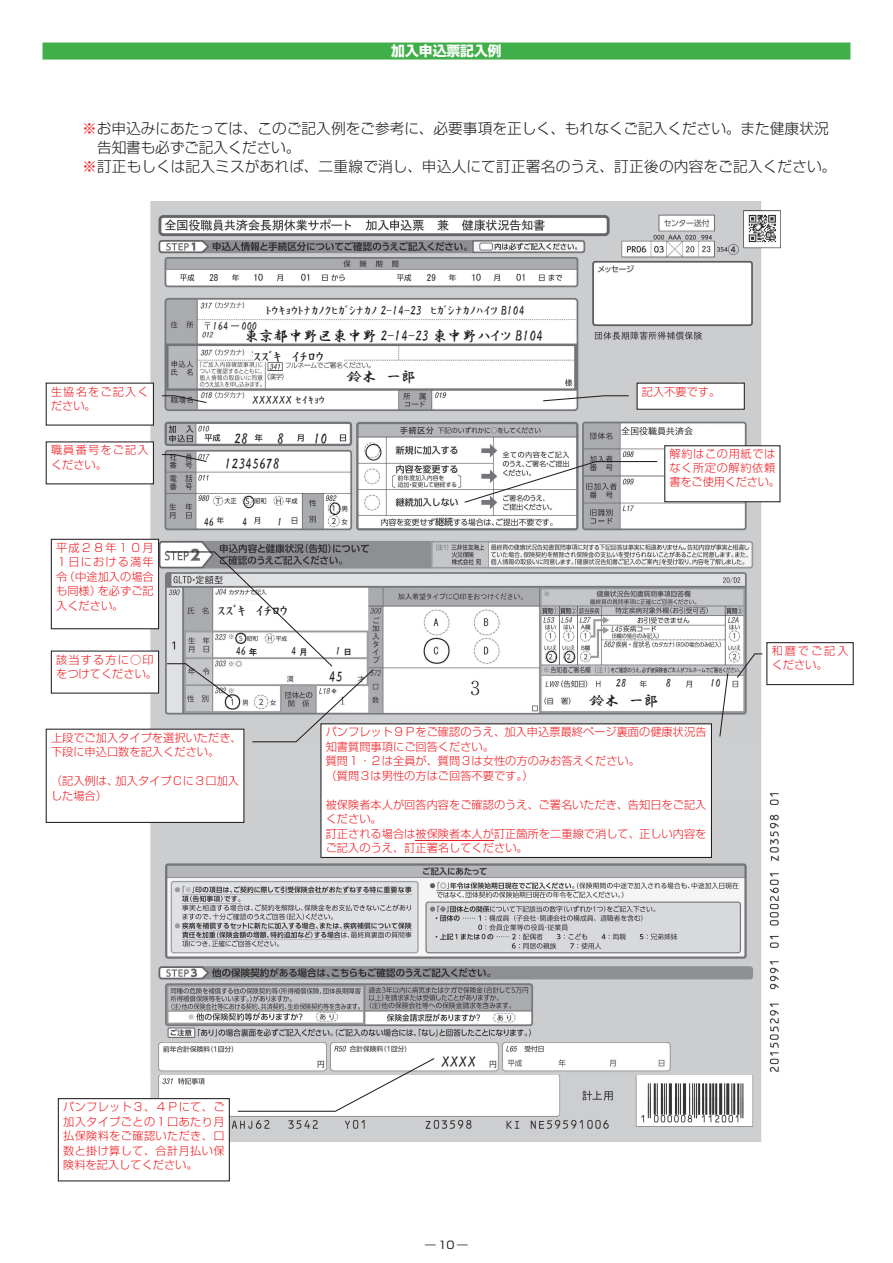
<style>
.page{position:relative;width:893px;height:1263px;background:#fff}
.page>*{position:absolute;margin:0;border:0;box-sizing:border-box;transform-origin:0 0}
.t1{font:300 14.7px "Shin Go Pr 6 N";letter-spacing:.005em;color:#231f20}
.t2{font:14.7px "HGP Gyoshotai";color:#231f20}
.t3{font:14.7px "MS Mincho";color:#231f20}
.t4{font:700 13.8px "Shin Go Pr 6 N";color:#fff}
.t5{font:12.6px "HGP Gyoshotai";color:#231f20}
.t6{font:300 11.25px/14.4px "Shin Go Pr 6 N";color:#ee1d23}
.t7{font:11.25px "HGP Gyoshotai";color:#231f20}
.t8{font:300 11.25px/14.1px "Shin Go Pr 6 N";letter-spacing:.055em;color:#ee1d23}
.t9{font:300 11.25px/14.5px "Shin Go Pr 6 N";letter-spacing:.095em;color:#ee1d23}
.t10{font:300 11.25px/14.1px "Shin Go Pr 6 N";letter-spacing:.17em;color:#ee1d23}
.t11{font:10.65px "Shin Go Pr 6 N";color:#231f20}
.t12{font:9px "MS Gothic";color:#231f20}
.s1{color:#ee1d23}
.s2{font-family:"HGP Gothic E";font-size:8.4px}
</style>
<div class="page">
<img style="left:150px;top:201px;width:631px;height:940px">
<div style="left:253px;top:347px;width:90px;height:15px;background:#fff"></div>
<div style="left:453px;top:392px;width:89px;height:15px;background:#fff"></div>
<div style="left:225px;top:454px;width:89px;height:15px;background:#fff"></div>
<div style="left:645px;top:482px;width:90px;height:15px;background:#fff"></div>
<div style="left:243px;top:496px;width:11px;height:12px;border:1px solid #231f20;border-radius:50%"></div>
<div style="left:330px;top:502px;width:11px;height:13px;border:1px solid #231f20;border-radius:50%"></div>
<div style="left:365px;top:444px;width:16px;height:17px;border:1px solid #231f20;border-radius:50%"></div>
<div style="left:217px;top:644px;width:149px;height:12px;background:#fff"></div>
<div style="left:307px;top:667px;width:47px;height:17px;background:#fff"></div>
<div style="left:546px;top:650px;width:11px;height:13px;border:1px solid #231f20;border-radius:50%"></div>
<div style="left:564px;top:650px;width:11px;height:13px;border:1px solid #231f20;border-radius:50%"></div>
<div style="left:437px;top:1052px;width:47px;height:16px;background:#fff"></div>
<div style="left:260px;top:1052px;width:47px;height:16px;background:#fff"></div>
<div style="left:245px;top:392px;width:98px;height:17px;background:#fff"></div>
<svg style="left:57px;top:1057px;width:379px;height:125px"></svg>
<svg style="left:45px;top:668px;width:330px;height:155px"></svg>
<svg style="left:50px;top:538px;width:283px;height:161px"></svg>
<svg style="left:45px;top:382px;width:163px;height:44px"></svg>
<svg style="left:542px;top:382px;width:203px;height:28px"></svg>
<svg style="left:320px;top:672px;width:409px;height:186px"></svg>
<svg style="left:45px;top:441px;width:163px;height:44px"></svg>
<hr style="left:416px;top:840px;width:78px;height:1px;background:#ee1d23">
<div style="left:665px;top:446px;width:115px;height:56px;background:#fff"></div>
<div style="left:664px;top:445px;width:116px;height:57px;border:1px solid #231f20"></div>
<div style="left:767px;top:643px;width:86px;height:42px;background:#fff"></div>
<div style="left:766px;top:642px;width:88px;height:43px;border:1px solid #231f20"></div>
<svg style="left:463px;top:460px;width:195px;height:44px"></svg>
<svg style="left:736px;top:653px;width:27px;height:26px"></svg>
<div style="left:206px;top:271px;width:16px;height:12px;background:#fff"></div>
<div style="left:425px;top:271px;width:15px;height:12px;background:#fff"></div>
<div style="left:43px;top:43px;width:807px;height:17px;background:#40ae49"></div>
<p class="t4" style="left:391px;top:40px;width:112px">加入申込票記入例</p>
<h1 class="t1" style="left:82px;top:116px;width:748px"><span class="s1">※</span>お申込みにあたっては、このご記入例をご参考に、必要事項を正しく、もれなくご記入ください。また健康状況</h1>
<h1 class="t1" style="left:97px;top:135px;width:205px">告知書も必ずご記入ください。</h1>
<h1 class="t1" style="left:82px;top:154px;width:755px"><span class="s1">※</span>訂正もしくは記入ミスがあれば、二重線で消し、申込人にて訂正署名のうえ、訂正後の内容をご記入ください。</h1>
<h1 class="t3" style="left:215px;top:140px;width:90px">入ください。</h1>
<p class="t12" style="left:209px;top:273px;width:11px">28</p>
<p class="t12" style="left:427px;top:273px;width:11px">29</p>
<p class="t5" style="left:266px;top:305px;width:260px">ﾄｳｷｮｳﾄﾅｶﾉｸﾋｶﾞｼﾅｶﾉ 2-14-23 ﾋｶﾞｼﾅｶﾉﾊｲﾂ B104</p>
<p class="t7" style="left:213px;top:320px;width:46px">164 000</p>
<h1 class="t2" style="left:244px;top:329px;width:300px">東京都中野区東中野 2-14-23 東中野ハイツ B104</h1>
<h1 class="t2" style="left:253px;top:349px;width:72px">ｽｽﾞｷ ｲﾁﾛｳ</h1>
<h1 class="t2" style="left:347px;top:369px;width:70px">鈴木 一郎</h1>
<p class="t9" style="left:51px;top:383px;width:99px">生協名をご記入ください。</p>
<p class="t6" style="left:642px;top:383px;width:80px">記入不要です。</p>
<p class="t7" style="left:252px;top:394px;width:74px">XXXXXX ｾｲｷｮｳ</p>
<h1 class="t2" style="left:234px;top:431px;width:15px">28</h1>
<h1 class="t2" style="left:277px;top:431px;width:8px">8</h1>
<h1 class="t2" style="left:313px;top:431px;width:15px">10</h1>
<p class="t9" style="left:51px;top:442px;width:99px">職員番号をご記入ください。</p>
<p class="t8" style="left:669px;top:446px;width:112px">解約はこの用紙ではなく所定の解約依頼書をご使用ください。</p>
<h1 class="t2" style="left:225px;top:456px;width:57px">12345678</h1>
<p class="t6" style="left:56px;top:539px;width:99px;text-align:justify">平成２８年１０月１日における満年令（中途加入の場合も同様）を必ずご記入ください。</p>
<p class="t6" style="left:56px;top:651px;width:102px">該当する方に○印をつけてください。</p>
<p class="t7" style="left:204px;top:516px;width:12px">46</p>
<p class="t7" style="left:242px;top:516px;width:7px">4</p>
<p class="t7" style="left:277px;top:516px;width:7px">1</p>
<h1 class="t2" style="left:217px;top:603px;width:72px">ｽｽﾞｷ ｲﾁﾛｳ</h1>
<p class="t7" style="left:236px;top:646px;width:23px">46 <span class="s2">年</span></p>
<p class="t7" style="left:291px;top:646px;width:18px">4 <span class="s2">月</span></p>
<p class="t7" style="left:336px;top:646px;width:18px">1 <span class="s2">日</span></p>
<h1 class="t2" style="left:329px;top:669px;width:15px">45</h1>
<p class="t7" style="left:616px;top:678px;width:12px">28</p>
<p class="t7" style="left:666px;top:678px;width:7px">8</p>
<p class="t7" style="left:710px;top:678px;width:12px">10</p>
<h1 class="t2" style="left:590px;top:693px;width:70px">鈴木 一郎</h1>
<p class="t6" style="left:51px;top:729px;width:192px">上段でご加入タイプを選択いただき、下段に申込口数を記入ください。</p>
<p class="t6" style="left:51px;top:773px;width:190px">（記入例は、加入タイプＣに３口加入した場合）</p>
<p class="t6" style="left:326px;top:724px;width:382px">パンフレット９Ｐをご確認のうえ、加入申込票最終ページ裏面の健康状況告知書質問事項にご回答ください。<br>質問１・２は全員が、質問３は女性の方のみお答えください。<br>（質問３は男性の方はご回答不要です。）</p>
<p class="t6" style="left:326px;top:796px;width:382px">被保険者本人が回答内容をご確認のうえ、ご署名いただき、告知日をご記入ください。<br>訂正される場合は被保険者本人が訂正箇所を二重線で消して、正しい内容をご記入のうえ、訂正署名してください。</p>
<p class="t10" style="left:772px;top:643px;width:78px">和暦でご記入ください。</p>
<p class="t6" style="left:63px;top:1099px;width:163px;text-align:justify">パンフレット３、４Ｐにて、ご加入タイプごとの１口あたり月払保険料をご確認いただき、口数と掛け算して、合計月払い保険料を記入してください。</p>
<h1 class="t2" style="left:441px;top:1054px;width:37px">XXXX</h1>
<p class="t11" style="left:425px;top:1236px;width:44px">―10―</p>
</div>
